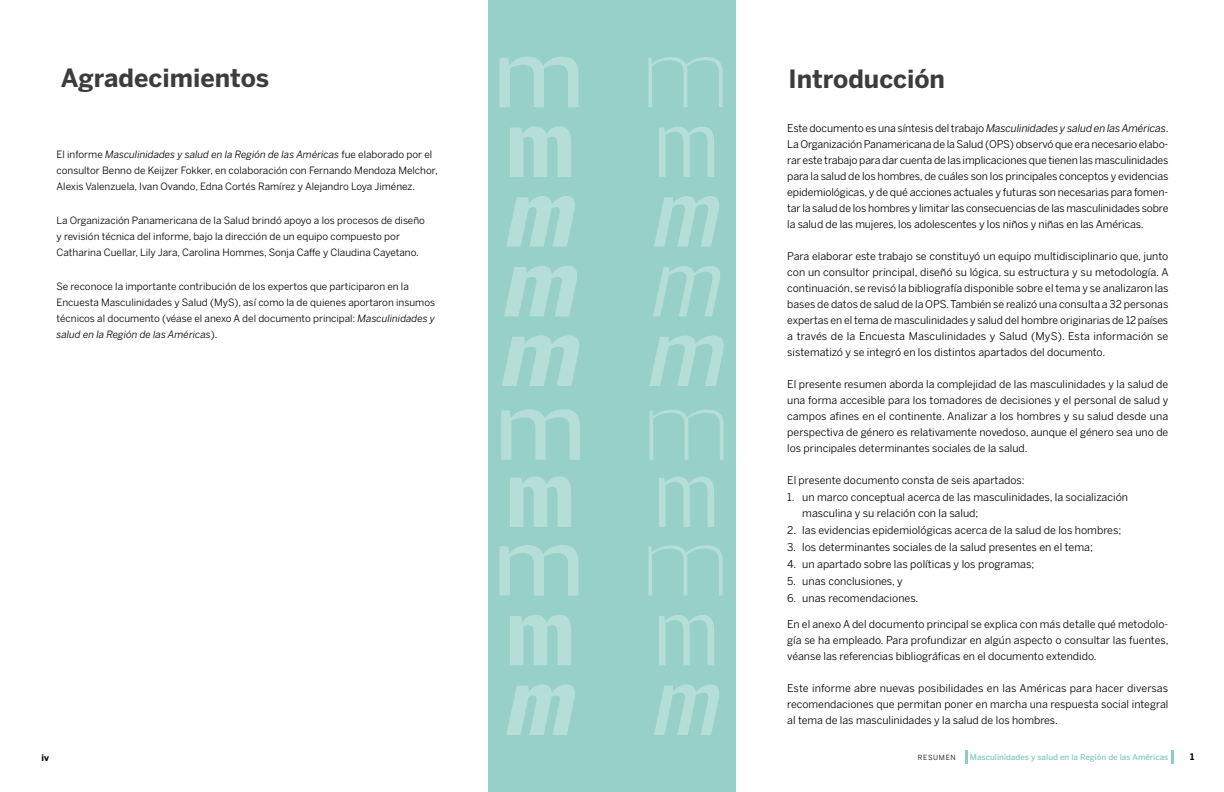
<style>
.page{position:relative;width:1224px;height:792px;background:#fff}
.page>*{position:absolute;margin:0;border:0;box-sizing:border-box;transform-origin:0 0}
.titulo{font:700 25px "Benton Sans";color:#3c3c3b}
.bullet{font:10.7px/16px "Benton Sans";color:#000}
.texto{font:10.6px/16px "Benton Sans";color:#000;text-align:justify}
.texto-2{font:10px/16px "Benton Sans";color:#000}
.t1{font:700 9px "Benton Sans";color:#000}
.t2{font:500 8px "Benton Sans";color:#8bccc3}
.t3{font:7px "Benton Sans";letter-spacing:.1em;color:#000}
.s1{font-style:italic}
</style>
<div class="page">
<svg style="left:965px;top:750px;width:2px;height:14px"></svg>
<hr style="left:1171px;top:750px;width:3px;height:14px;background:#8bccc3">
<div style="left:488px;top:0;width:248px;height:792px;background:#96d0c8"></div>
<svg style="left:500px;top:57px;width:78px;height:50px"></svg>
<svg style="left:648px;top:57px;width:75px;height:50px"></svg>
<svg style="left:501px;top:409px;width:79px;height:51px"></svg>
<svg style="left:649px;top:410px;width:75px;height:50px"></svg>
<svg style="left:510px;top:126px;width:61px;height:51px"></svg>
<svg style="left:659px;top:127px;width:55px;height:50px"></svg>
<svg style="left:510px;top:476px;width:61px;height:51px"></svg>
<svg style="left:659px;top:477px;width:55px;height:50px"></svg>
<svg style="left:506px;top:196px;width:69px;height:51px"></svg>
<svg style="left:654px;top:196px;width:65px;height:51px"></svg>
<svg style="left:653px;top:266px;width:67px;height:50px"></svg>
<svg style="left:504px;top:266px;width:73px;height:50px"></svg>
<svg style="left:502px;top:335px;width:77px;height:51px"></svg>
<svg style="left:649px;top:336px;width:75px;height:50px"></svg>
<svg style="left:500px;top:545px;width:78px;height:51px"></svg>
<svg style="left:648px;top:545px;width:75px;height:51px"></svg>
<svg style="left:510px;top:615px;width:61px;height:50px"></svg>
<svg style="left:659px;top:615px;width:55px;height:50px"></svg>
<svg style="left:506px;top:684px;width:69px;height:51px"></svg>
<svg style="left:654px;top:684px;width:65px;height:51px"></svg>
<p class="titulo" style="left:61px;top:62px;width:210px">Agradecimientos</p>
<p class="texto-2" style="left:57px;top:146px;width:383px">El informe <span class="s1">Masculinidades y salud en la Región de las Américas</span> fue elaborado por el consultor Benno de Keijzer Fokker, en colaboración con Fernando Mendoza Melchor,<br>Alexis Valenzuela, Ivan Ovando, Edna Cortés Ramírez y Alejandro Loya Jiménez.</p>
<p class="texto-2" style="left:57px;top:212px;width:370px">La Organización Panamericana de la Salud brindó apoyo a los procesos de diseño y revisión técnica del informe, bajo la dirección de un equipo compuesto por<br>Catharina Cuellar, Lily Jara, Carolina Hommes, Sonja Caffe y Claudina Cayetano.</p>
<p class="texto-2" style="left:57px;top:278px;width:380px">Se reconoce la importante contribución de los expertos que participaron en la Encuesta Masculinidades y Salud (MyS), así como la de quienes aportaron insumos técnicos al documento (véase el anexo A del documento principal: <span class="s1">Masculinidades y salud en la Región de las Américas</span>).</p>
<p class="t1" style="left:41px;top:752px;width:9px">iv</p>
<p class="titulo" style="left:789px;top:63px;width:158px">Introducción</p>
<p class="texto" style="left:787px;top:120px;width:383px">Este documento es una síntesis del trabajo <span class="s1">Masculinidades y salud en las Américas</span>.<br>La Organización Panamericana de la Salud (OPS) observó que era necesario elabo&shy;rar este trabajo para dar cuenta de las implicaciones que tienen las masculinidades para la salud de los hombres, de cuáles son los principales conceptos y evidencias epidemiológicas, y de qué acciones actuales y futuras son necesarias para fomen&shy;tar la salud de los hombres y limitar las consecuencias de las masculinidades sobre la salud de las mujeres, los adolescentes y los niños y niñas en las Américas.</p>
<p class="texto" style="left:787px;top:248px;width:383px">Para elaborar este trabajo se constituyó un equipo multidisciplinario que, junto con un consultor principal, diseñó su lógica, su estructura y su metodología. A continuación, se revisó la bibliografía disponible sobre el tema y se analizaron las bases de datos de salud de la OPS. También se realizó una consulta a 32 personas expertas en el tema de masculinidades y salud del hombre originarias de 12 países a través de la Encuesta Masculinidades y Salud (MyS). Esta información se sistematizó y se integró en los distintos apartados del documento.</p>
<p class="texto" style="left:787px;top:376px;width:383px">El presente resumen aborda la complejidad de las masculinidades y la salud de una forma accesible para los tomadores de decisiones y el personal de salud y campos afines en el continente. Analizar a los hombres y su salud desde una perspectiva de género es relativamente novedoso, aunque el género sea uno de los principales determinantes sociales de la salud.</p>
<p class="texto" style="left:787px;top:472px;width:239px">El presente documento consta de seis apartados:</p>
<p class="bullet" style="left:802px;top:489px;width:327px;text-indent:-15px">1. un marco conceptual acerca de las masculinidades, la socialización masculina y su relación con la salud;</p>
<p class="bullet" style="left:787px;top:522px;width:336px">2. las evidencias epidemiológicas acerca de la salud de los hombres;</p>
<p class="bullet" style="left:787px;top:539px;width:307px">3. los determinantes sociales de la salud presentes en el tema;</p>
<p class="bullet" style="left:787px;top:556px;width:249px">4. un apartado sobre las políticas y los programas;</p>
<p class="bullet" style="left:787px;top:573px;width:117px">5. unas conclusiones, y</p>
<p class="bullet" style="left:787px;top:590px;width:133px">6. unas recomendaciones.</p>
<p class="texto" style="left:787px;top:616px;width:383px">En el anexo A del documento principal se explica con más detalle qué metodolo&shy;gía se ha empleado. Para profundizar en algún aspecto o consultar las fuentes, véanse las referencias bibliográficas en el documento extendido.</p>
<p class="texto" style="left:787px;top:680px;width:383px">Este informe abre nuevas posibilidades en las Américas para hacer diversas recomendaciones que permitan poner en marcha una respuesta social integral al tema de las masculinidades y la salud de los hombres.</p>
<p class="t3" style="left:918px;top:753px;width:39px">RESUMEN</p>
<p class="t2" style="left:970px;top:752px;width:200px">Masculinidades y salud en la Región de las Américas</p>
<p class="t1" style="left:1190px;top:751px;width:6px">1</p>
</div>
